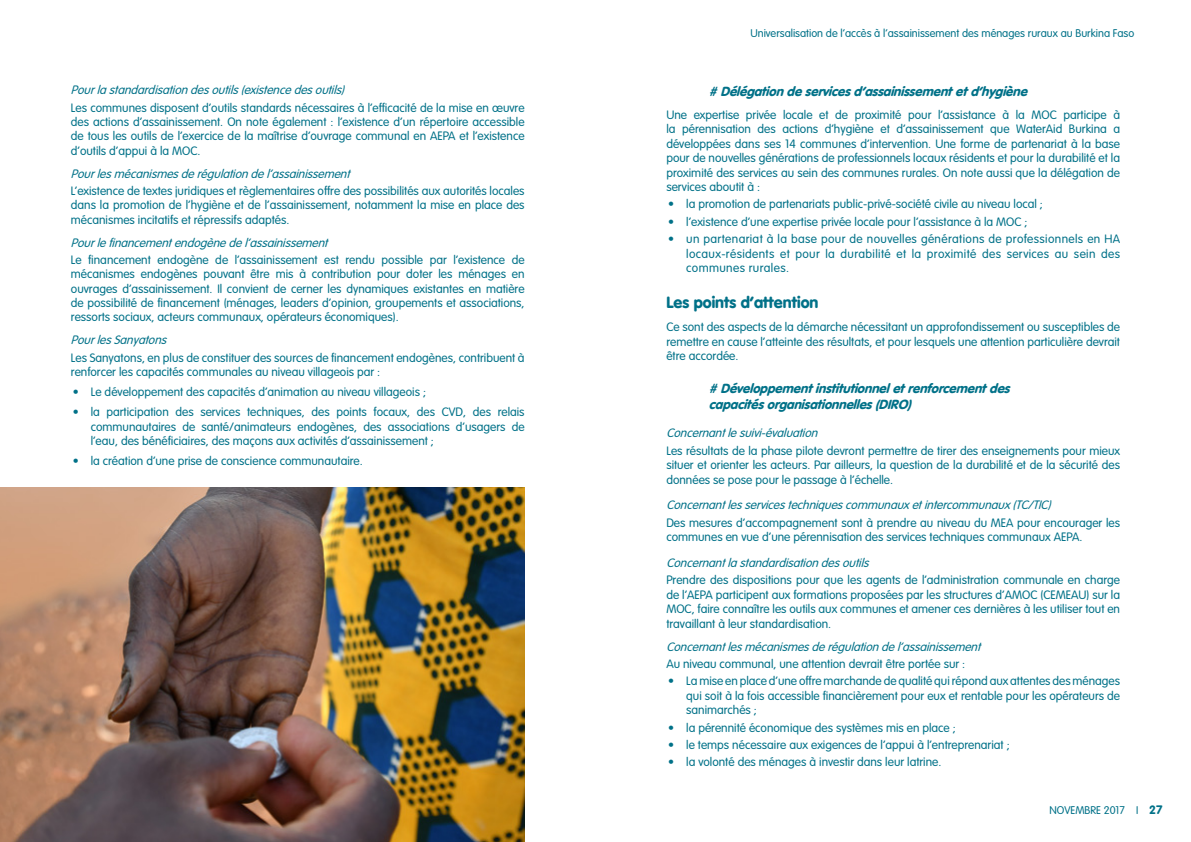
<style>
.page{position:relative;width:1191px;height:842px;background:#fff}
.page>*{position:absolute;margin:0;border:0;box-sizing:border-box;transform-origin:0 0}
.t1{font:900 16px "VAG Rounded Std";color:#007188}
.t2{font:italic 900 13px/15.7px "VAG Rounded Std";color:#007188}
.t3{font:300 12px/14.5px "VAG Rounded Std";color:#007188;text-align:justify}
.t4{font:italic 300 12px "VAG Rounded Std";color:#007188}
.t5{font:300 11px "VAG Rounded Std";color:#007188}
.s1{font-family:"VAG Rounded Bold";font-weight:400;font-size:12px}
</style>
<div class="page">
<img style="left:0;top:488px;width:524px;height:354px">
<p class="t4" style="left:71px;top:83px;width:278px">Pourlastandardisationdesoutils(existencedesoutils)</p>
<p class="t3" style="left:71px;top:101px;width:455px">Les communes disposent d’outils standards nécessaires à l’efficacité de la mise en œuvre des actions d’assainissement. On note également : l’existence d’un répertoire accessible de tous les outils de l’exercice de la maîtrise d’ouvrage communal en AEPA et l’existence d’outils d’appui à la MOC.</p>
<p class="t4" style="left:71px;top:167px;width:284px">Pourlesmécanismesderégulationdel’assainissement</p>
<p class="t3" style="left:71px;top:184px;width:455px">L’existence de textes juridiques et règlementaires offre des possibilités aux autorités locales dans la promotion de l’hygiène et de l’assainissement, notamment la mise en place des mécanismes incitatifs et répressifs adaptés.</p>
<p class="t4" style="left:71px;top:235px;width:262px">Pourlefinancementendogènedel’assainissement</p>
<p class="t3" style="left:71px;top:253px;width:455px">Le financement endogène de l’assainissement est rendu possible par l’existence de mécanismes endogènes pouvant être mis à contribution pour doter les ménages en ouvrages d’assainissement. Il convient de cerner les dynamiques existantes en matière de possibilité de financement (ménages, leaders d’opinion, groupements et associations, ressorts sociaux, acteurs communaux, opérateurs économiques).</p>
<p class="t4" style="left:71px;top:333px;width:101px">PourlesSanyatons</p>
<p class="t3" style="left:71px;top:351px;width:455px">Les Sanyatons, en plus de constituer des sources de financement endogènes, contribuent à renforcer les capacités communales au niveau villageois par :</p>
<p class="t3" style="left:73px;top:385px;width:355px">• Le développement des capacités d’animation au niveau villageois ;</p>
<p class="t3" style="left:91px;top:405px;width:435px;text-indent:-18px">• la participation des services techniques, des points focaux, des CVD, des relais communautaires de santé/animateurs endogènes, des associations d’usagers de l’eau, des bénéficiaires, des maçons aux activités d’assainissement ;</p>
<p class="t3" style="left:73px;top:454px;width:291px">• la création d’une prise de conscience communautaire.</p>
<p class="t5" style="left:750px;top:27px;width:385px">Universalisation de l’accès à l’assainissement des ménages ruraux au Burkina Faso</p>
<p class="t2" style="left:709px;top:84px;width:324px">#Délégationdeservicesd’assainissementetd’hygiène</p>
<p class="t3" style="left:666px;top:108px;width:455px">Une expertise privée locale et de proximité pour l’assistance à la MOC participe à la pérennisation des actions d’hygiène et d’assainissement que WaterAid Burkina a développées dans ses 14 communes d’intervention. Une forme de partenariat à la base pour de nouvelles générations de professionnels locaux résidents et pour la durabilité et la proximité des services au sein des communes rurales. On note aussi que la délégation de services aboutit à :</p>
<p class="t3" style="left:668px;top:197px;width:376px">• la promotion de partenariats public-privé-société civile au niveau local ;</p>
<p class="t3" style="left:668px;top:215px;width:361px">• l’existence d’une expertise privée locale pour l’assistance à la MOC ;</p>
<p class="t3" style="left:686px;top:232px;width:435px;text-indent:-18px">• un partenariat à la base pour de nouvelles générations de professionnels en HA locaux‑résidents et pour la durabilité et la proximité des services au sein des communes rurales.</p>
<h1 class="t1" style="left:666px;top:293px;width:154px">Les points d’attention</h1>
<p class="t3" style="left:666px;top:320px;width:455px">Ce sont des aspects de la démarche nécessitant un approfondissement ou susceptibles de remettre en cause l’atteinte des résultats, et pour lesquels une attention particulière devrait être accordée.</p>
<p class="t2" style="left:709px;top:381px;width:306px">#Développementinstitutionneletrenforcementdes capacitésorganisationnelles(DIRO)</p>
<p class="t4" style="left:666px;top:426px;width:156px">Concernantlesuivi-évaluation</p>
<p class="t3" style="left:666px;top:443px;width:455px">Les résultats de la phase pilote devront permettre de tirer des enseignements pour mieux situer et orienter les acteurs. Par ailleurs, la question de la durabilité et de la sécurité des données se pose pour le passage à l’échelle.</p>
<p class="t4" style="left:666px;top:498px;width:389px">Concernantlesservicestechniquescommunauxetintercommunaux(TC/TIC)</p>
<p class="t3" style="left:666px;top:516px;width:455px">Des mesures d’accompagnement sont à prendre au niveau du MEA pour encourager les communes en vue d’une pérennisation des services techniques communaux AEPA.</p>
<p class="t4" style="left:666px;top:556px;width:207px">Concernantlastandardisationdesoutils</p>
<p class="t3" style="left:666px;top:573px;width:455px">Prendre des dispositions pour que les agents de l’administration communale en charge de l’AEPA participent aux formations proposées par les structures d’AMOC (CEMEAU) sur la MOC, faire connaître les outils aux communes et amener ces dernières à les utiliser tout en travaillant à leur standardisation.</p>
<p class="t4" style="left:666px;top:640px;width:319px">Concernantlesmécanismesderégulationdel’assainissement</p>
<p class="t3" style="left:666px;top:657px;width:300px">Au niveau communal, une attention devrait être portée sur :</p>
<p class="t3" style="left:686px;top:674px;width:435px;text-indent:-18px">• La mise en place d’une offre marchande de qualité qui répond aux attentes des ménages qui soit à la fois accessible financièrement pour eux et rentable pour les opérateurs de sanimarchés ;</p>
<p class="t3" style="left:668px;top:720px;width:289px">• la pérennité économique des systèmes mis en place ;</p>
<p class="t3" style="left:668px;top:738px;width:343px">• le temps nécessaire aux exigences de l’appui à l’entreprenariat ;</p>
<p class="t3" style="left:668px;top:755px;width:275px">• la volonté des ménages à investir dans leur latrine.</p>
<p class="t5" style="left:1049px;top:803px;width:115px">NOVEMBRE 2017 I <span class="s1">27</span></p>
</div>
